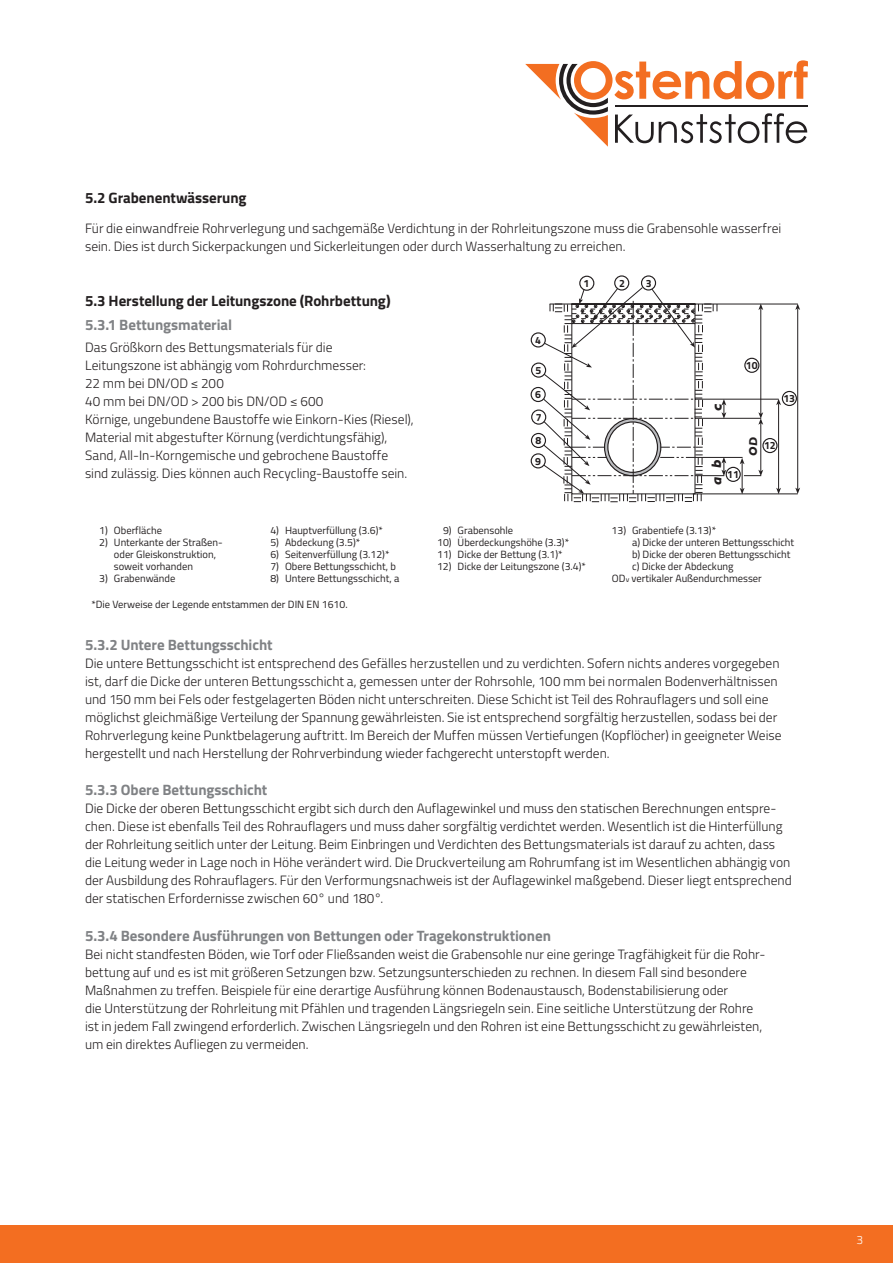
<style>
.page{position:relative;width:893px;height:1263px;background:#fff}
.page>*{position:absolute;margin:0;border:0;box-sizing:border-box;transform-origin:0 0}
.t1{font:700 15px "Titillium";letter-spacing:-.005em;color:#808285}
.t2{font:700 15px "Titillium";letter-spacing:-.005em;color:#231f20}
.t3{font:italic 700 13.95px "Gill Sans";color:#231f20}
.t4{font:300 13.5px/18px "Titillium";color:#231f20}
.t5{font:300 12px "Titillium";color:#fff}
.t6{font:italic 700 11.7px "Gill Sans";color:#231f20}
.t7{font:10.5px/12px "Titillium";color:#231f20}
.t8{font:700 10.5px/22.8px "Titillium";color:#231f20;text-align:justify}
.s1{font-size:7.5px}
</style>
<div class="page">
<div style="left:0;top:1225px;width:893px;height:38px;background:#f36e21"></div>
<svg style="left:726px;top:303px;width:72px;height:192px"></svg>
<hr style="left:695px;top:457px;width:48px;height:1px;background:#231f20">
<div style="left:579px;top:276px;width:15px;height:15px;border:1px solid #231f20;border-radius:50%"></div>
<div style="left:614px;top:275px;width:15px;height:16px;border:1px solid #231f20;border-radius:50%"></div>
<div style="left:641px;top:275px;width:15px;height:16px;border:1px solid #231f20;border-radius:50%"></div>
<div style="left:531px;top:332px;width:15px;height:15px;border:1px solid #231f20;border-radius:50%"></div>
<div style="left:531px;top:362px;width:15px;height:16px;border:1px solid #231f20;border-radius:50%"></div>
<div style="left:531px;top:387px;width:15px;height:15px;border:1px solid #231f20;border-radius:50%"></div>
<div style="left:531px;top:409px;width:15px;height:16px;border:1px solid #231f20;border-radius:50%"></div>
<div style="left:531px;top:433px;width:15px;height:15px;border:1px solid #231f20;border-radius:50%"></div>
<div style="left:531px;top:453px;width:15px;height:15px;border:1px solid #231f20;border-radius:50%"></div>
<div style="left:744px;top:358px;width:15px;height:15px;border:1px solid #231f20;border-radius:50%"></div>
<div style="left:782px;top:391px;width:15px;height:15px;border:1px solid #231f20;border-radius:50%"></div>
<div style="left:762px;top:438px;width:16px;height:15px;border:1px solid #231f20;border-radius:50%"></div>
<div style="left:726px;top:467px;width:15px;height:15px;border:1px solid #231f20;border-radius:50%"></div>
<svg style="left:543px;top:287px;width:183px;height:215px"></svg>
<hr style="left:760px;top:423px;width:1px;height:48px;background:#231f20">
<svg style="left:740px;top:458px;width:23px;height:35px"></svg>
<hr style="left:760px;top:308px;width:1px;height:106px;background:#231f20">
<svg style="left:758px;top:304px;width:5px;height:6px"></svg>
<svg style="left:758px;top:412px;width:5px;height:13px"></svg>
<hr style="left:778px;top:403px;width:1px;height:86px;background:#231f20">
<svg style="left:776px;top:399px;width:5px;height:6px"></svg>
<svg style="left:776px;top:488px;width:5px;height:5px"></svg>
<hr style="left:797px;top:308px;width:1px;height:181px;background:#231f20">
<svg style="left:795px;top:303px;width:5px;height:7px"></svg>
<svg style="left:795px;top:488px;width:5px;height:5px"></svg>
<hr style="left:693px;top:493px;width:105px;height:1px;background:#231f20">
<svg style="left:525px;top:60px;width:283px;height:87px"></svg>
<p class="t2" style="left:85px;top:186px;width:163px">5.2 Grabenentwässerung</p>
<p class="t4" style="left:85px;top:219px;width:698px">Für die einwandfreie Rohrverlegung und sachgemäße Verdichtung in der Rohrleitungszone muss die Grabensohle wasserfrei sein. Dies ist durch Sickerpackungen und Sickerleitungen oder durch Wasserhaltung zu erreichen.</p>
<p class="t2" style="left:85px;top:289px;width:307px">5.3 Herstellung der Leitungszone (Rohrbettung)</p>
<p class="t1" style="left:85px;top:313px;width:149px">5.3.1 Bettungsmaterial</p>
<p class="t4" style="left:85px;top:337px;width:330px">Das Größkorn des Bettungsmaterials für die<br>Leitungszone ist abhängig vom Rohrdurchmesser:<br>22 mm bei DN/OD ≤ 200<br>40 mm bei DN/OD &gt; 200 bis DN/OD ≤ 600<br>Körnige, ungebundene Baustoffe wie Einkorn-Kies (Riesel), Material mit abgestufter Körnung (verdichtungsfähig), Sand, All-In-Korngemische und gebrochene Baustoffe sind zulässig. Dies können auch Recycling-Baustoffe sein.</p>
<p class="t7" style="left:99px;top:523px;width:64px">1) Oberfläche</p>
<p class="t7" style="left:114px;top:535px;width:110px;text-indent:-15px">2) Unterkante der Straßen&shy;oder Gleiskonstruktion, soweit vorhanden</p>
<p class="t7" style="left:99px;top:571px;width:78px">3) Grabenwände</p>
<p class="t7" style="left:91px;top:598px;width:258px">*Die Verweise der Legende entstammen der DIN EN 1610.</p>
<p class="t7" style="left:270px;top:523px;width:114px">4) Hauptverfüllung (3.6)*</p>
<p class="t7" style="left:270px;top:535px;width:91px">5) Abdeckung (3.5)*</p>
<p class="t7" style="left:270px;top:547px;width:121px">6) Seitenverfüllung (3.12)*</p>
<p class="t7" style="left:270px;top:559px;width:127px">7) Obere Bettungsschicht, b</p>
<p class="t7" style="left:270px;top:571px;width:130px">8) Untere Bettungsschicht, a</p>
<p class="t8" style="left:535px;top:328px;width:7px">4</p>
<p class="t8" style="left:536px;top:358px;width:7px">5</p>
<p class="t8" style="left:535px;top:382px;width:8px">6<br>7<br>8</p>
<p class="t8" style="left:535px;top:449px;width:7px">9</p>
<p class="t8" style="left:583px;top:271px;width:7px">1</p>
<p class="t8" style="left:619px;top:271px;width:7px">2</p>
<p class="t8" style="left:646px;top:271px;width:7px">3</p>
<p class="t3" style="left:709px;top:411px;width:9px;rotate:-90deg">c</p>
<p class="t8" style="left:746px;top:353px;width:13px">10</p>
<p class="t8" style="left:783px;top:386px;width:13px">13</p>
<p class="t3" style="left:708px;top:485px;width:28px;rotate:-90deg">a b</p>
<p class="t8" style="left:727px;top:462px;width:13px">11</p>
<p class="t6" style="left:746px;top:456px;width:20px;rotate:-90deg">OD</p>
<p class="t8" style="left:764px;top:434px;width:13px">12</p>
<p class="t7" style="left:443px;top:523px;width:72px">9) Grabensohle</p>
<p class="t7" style="left:437px;top:535px;width:133px">10) Überdeckungshöhe (3.3)*</p>
<p class="t7" style="left:437px;top:547px;width:127px">11) Dicke der Bettung (3.1)*</p>
<p class="t7" style="left:437px;top:559px;width:150px">12) Dicke der Leitungszone (3.4)*</p>
<p class="t7" style="left:612px;top:523px;width:106px">13) Grabentiefe (3.13)*</p>
<p class="t7" style="left:632px;top:535px;width:164px">a) Dicke der unteren Bettungsschicht</p>
<p class="t7" style="left:632px;top:547px;width:160px">b) Dicke der oberen Bettungsschicht</p>
<p class="t7" style="left:632px;top:559px;width:103px">c) Dicke der Abdeckung</p>
<p class="t7" style="left:612px;top:571px;width:151px">OD<span class="s1">v</span> vertikaler Außendurchmesser</p>
<p class="t1" style="left:85px;top:633px;width:189px">5.3.2 Untere Bettungsschicht</p>
<p class="t4" style="left:85px;top:653px;width:698px">Die untere Bettungsschicht ist entsprechend des Gefälles herzustellen und zu verdichten. Sofern nichts anderes vorgegeben ist, darf die Dicke der unteren Bettungsschicht a, gemessen unter der Rohrsohle, 100 mm bei normalen Bodenverhältnissen und 150 mm bei Fels oder festgelagerten Böden nicht unterschreiten. Diese Schicht ist Teil des Rohrauflagers und soll eine möglichst gleichmäßige Verteilung der Spannung gewährleisten. Sie ist entsprechend sorgfältig herzustellen, sodass bei der Rohrverlegung keine Punktbelagerung auftritt. Im Bereich der Muffen müssen Vertiefungen (Kopflöcher) in geeigneter Weise hergestellt und nach Herstellung der Rohrverbindung wieder fachgerecht unterstopft werden.</p>
<p class="t1" style="left:85px;top:779px;width:184px">5.3.3 Obere Bettungsschicht</p>
<p class="t4" style="left:85px;top:799px;width:708px">Die Dicke der oberen Bettungsschicht ergibt sich durch den Auflagewinkel und muss den statischen Berechnungen entspre&shy;chen. Diese ist ebenfalls Teil des Rohrauflagers und muss daher sorgfältig verdichtet werden. Wesentlich ist die Hinterfüllung der Rohrleitung seitlich unter der Leitung. Beim Einbringen und Verdichten des Bettungsmaterials ist darauf zu achten, dass die Leitung weder in Lage noch in Höhe verändert wird. Die Druckverteilung am Rohrumfang ist im Wesentlichen abhängig von der Ausbildung des Rohrauflagers. Für den Verformungsnachweis ist der Auflagewinkel maßgebend. Dieser liegt entsprechend der statischen Erfordernisse zwischen 60° und 180°.</p>
<p class="t1" style="left:85px;top:924px;width:467px">5.3.4 Besondere Ausführungen von Bettungen oder Tragekonstruktionen</p>
<p class="t4" style="left:85px;top:944px;width:682px">Bei nicht standfesten Böden, wie Torf oder Fließsanden weist die Grabensohle nur eine geringe Tragfähigkeit für die Rohr&shy;bettung auf und es ist mit größeren Setzungen bzw. Setzungsunterschieden zu rechnen. In diesem Fall sind besondere Maßnahmen zu treffen. Beispiele für eine derartige Ausführung können Bodenaustausch, Bodenstabilisierung oder<br>die Unterstützung der Rohrleitung mit Pfählen und tragenden Längsriegeln sein. Eine seitliche Unterstützung der Rohre ist in jedem Fall zwingend erforderlich. Zwischen Längsriegeln und den Rohren ist eine Bettungsschicht zu gewährleisten, um ein direktes Aufliegen zu vermeiden.</p>
<p class="t5" style="left:856px;top:1231px;width:8px">3</p>
</div>
